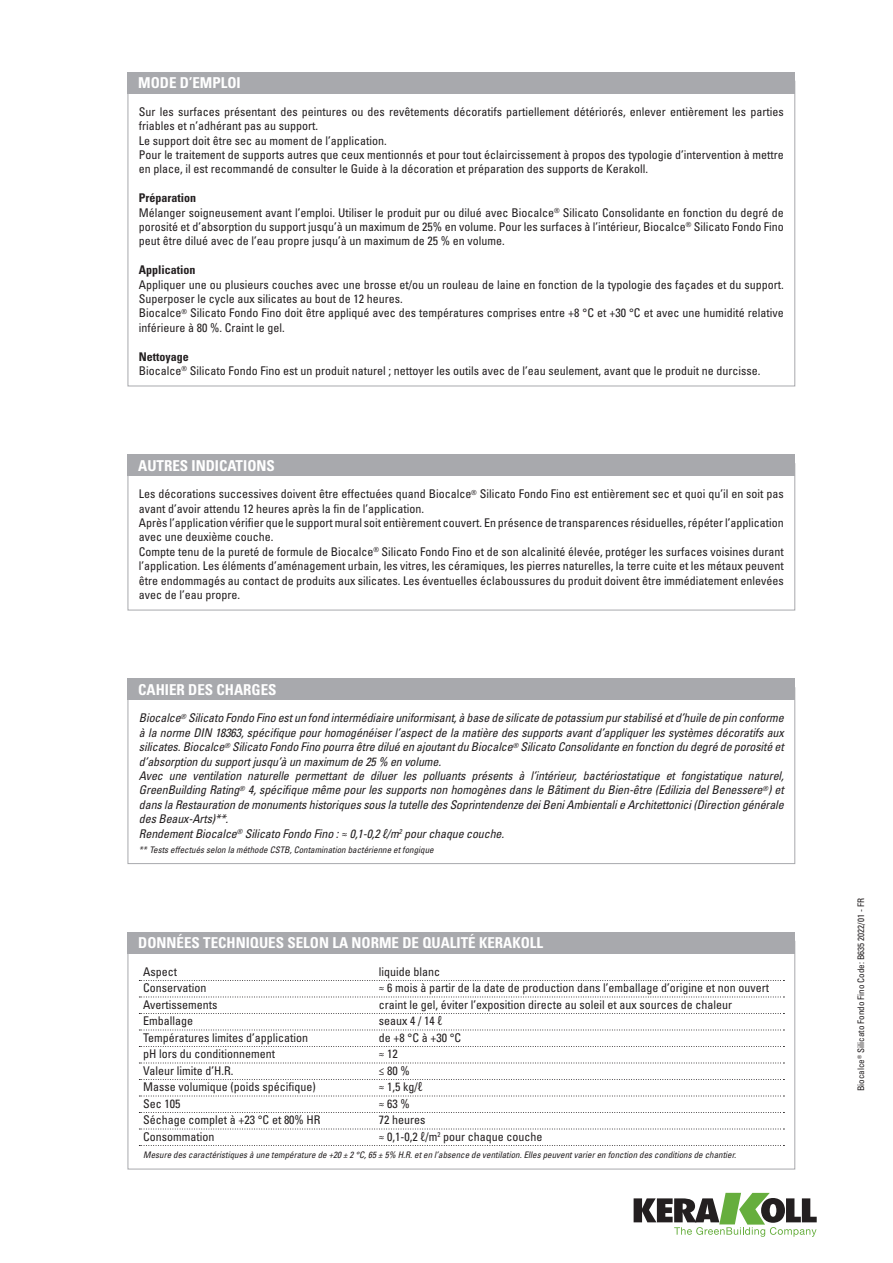
<style>
.page{position:relative;width:893px;height:1263px;background:#fff}
.page>*{position:absolute;margin:0;border:0;box-sizing:border-box;transform-origin:0 0}
.titolo_box{font:700 condensed 15px "Univers LT Std";color:#fff}
.eco_testo_box{font:condensed 12px/14.4px "Univers LT Std";color:#231f20}
.eco_capitolato{font:italic condensed 12px/14.4px "Univers LT Std";letter-spacing:-.01em;color:#231f20;text-align:justify}
.eco_tabella_prestazi{font:condensed 12px "Univers LT Std";color:#231f20}
.eco_bold_interno_box{font:700 condensed 12px "Univers LT Std";color:#231f20}
.eco_nota_dati{font:italic condensed 9px "Univers LT Std";color:#231f20}
.tabelle_-_note{font:italic condensed 9px "Univers LT Std";color:#231f20}
.notag_eco_codice_sc{font:condensed 9px "Univers LT Std";color:#231f20}
</style>
<div class="page">
<svg style="left:634px;top:1193px;width:183px;height:44px"></svg>
<div style="left:128px;top:72px;width:667px;height:22px;background:#a8a9ad"></div>
<div style="left:128px;top:679px;width:667px;height:21px;background:#a8a9ad"></div>
<svg style="left:139px;top:980px;width:645px;height:1px"></svg>
<svg style="left:139px;top:996px;width:645px;height:1px"></svg>
<svg style="left:139px;top:1013px;width:645px;height:1px"></svg>
<svg style="left:139px;top:1029px;width:645px;height:1px"></svg>
<svg style="left:139px;top:1046px;width:645px;height:1px"></svg>
<svg style="left:139px;top:1062px;width:645px;height:1px"></svg>
<svg style="left:139px;top:1079px;width:645px;height:1px"></svg>
<svg style="left:139px;top:1095px;width:645px;height:1px"></svg>
<svg style="left:139px;top:1112px;width:645px;height:1px"></svg>
<svg style="left:139px;top:1128px;width:645px;height:1px"></svg>
<svg style="left:139px;top:1145px;width:645px;height:1px"></svg>
<div style="left:128px;top:932px;width:667px;height:22px;background:#a8a9ad"></div>
<div style="left:128px;top:455px;width:667px;height:21px;background:#a8a9ad"></div>
<p class="titolo_box" style="left:138px;top:74px;width:104px">MODE D’EMPLOI</p>
<p class="eco_testo_box" style="left:139px;top:104px;width:646px">Sur les surfaces présentant des peintures ou des revêtements décoratifs partiellement détériorés, enlever entièrement les parties friables et n’adhérant pas au support.</p>
<p class="eco_testo_box" style="left:139px;top:133px;width:249px">Le support doit être sec au moment de l’application.</p>
<p class="eco_testo_box" style="left:139px;top:147px;width:646px">Pour le traitement de supports autres que ceux mentionnés et pour tout éclaircissement à propos des typologie d’intervention à mettre en place, il est recommandé de consulter le Guide à la décoration et préparation des supports de Kerakoll.</p>
<p class="eco_bold_interno_box" style="left:139px;top:191px;width:59px">Préparation</p>
<p class="eco_testo_box" style="left:139px;top:205px;width:646px;text-align:justify">Mélanger soigneusement avant l’emploi. Utiliser le produit pur ou dilué avec Biocalce<sup>®</sup> Silicato Consolidante en fonction du degré de porosité et d’absorption du support jusqu’à un maximum de 25% en volume. Pour les surfaces à l’intérieur, Biocalce<sup>®</sup> Silicato Fondo Fino peut être dilué avec de l’eau propre jusqu’à un maximum de 25 % en volume.</p>
<p class="eco_bold_interno_box" style="left:139px;top:263px;width:58px">Application</p>
<p class="eco_testo_box" style="left:139px;top:277px;width:646px">Appliquer une ou plusieurs couches avec une brosse et/ou un rouleau de laine en fonction de la typologie des façades et du support.<br>Superposer le cycle aux silicates au bout de 12 heures.</p>
<p class="eco_testo_box" style="left:139px;top:306px;width:646px">Biocalce<sup>®</sup> Silicato Fondo Fino doit être appliqué avec des températures comprises entre +8 °C et +30 °C et avec une humidité relative inférieure à 80 %. Craint le gel.</p>
<p class="eco_bold_interno_box" style="left:139px;top:349px;width:52px">Nettoyage</p>
<p class="eco_testo_box" style="left:139px;top:363px;width:623px">Biocalce<sup>®</sup> Silicato Fondo Fino est un produit naturel ; nettoyer les outils avec de l’eau seulement, avant que le produit ne durcisse.</p>
<p class="titolo_box" style="left:138px;top:456px;width:138px">AUTRES INDICATIONS</p>
<p class="eco_testo_box" style="left:139px;top:487px;width:646px">Les décorations successives doivent être effectuées quand Biocalce<sup>®</sup> Silicato Fondo Fino est entièrement sec et quoi qu’il en soit pas avant d’avoir attendu 12 heures après la fin de l’application.</p>
<p class="eco_testo_box" style="left:139px;top:515px;width:646px">Après l’application vérifier que le support mural soit entièrement couvert. En présence de transparences résiduelles, répéter l’application avec une deuxième couche.</p>
<p class="eco_testo_box" style="left:139px;top:544px;width:646px;text-align:justify">Compte tenu de la pureté de formule de Biocalce<sup>®</sup> Silicato Fondo Fino et de son alcalinité élevée, protéger les surfaces voisines durant l’application. Les éléments d’aménagement urbain, les vitres, les céramiques, les pierres naturelles, la terre cuite et les métaux peuvent être endommagés au contact de produits aux silicates. Les éventuelles éclaboussures du produit doivent être immédiatement enlevées avec de l’eau propre.</p>
<p class="titolo_box" style="left:138px;top:680px;width:140px">CAHIER DES CHARGES</p>
<p class="eco_capitolato" style="left:139px;top:711px;width:646px">Biocalce<sup>®</sup> Silicato Fondo Fino est un fond intermédiaire uniformisant, à base de silicate de potassium pur stabilisé et d’huile de pin conforme à la norme DIN 18363, spécifique pour homogénéiser l’aspect de la matière des supports avant d’appliquer les systèmes décoratifs aux silicates. Biocalce<sup>®</sup> Silicato Fondo Fino pourra être dilué en ajoutant du Biocalce<sup>®</sup> Silicato Consolidante en fonction du degré de porosité et d’absorption du support jusqu’à un maximum de 25 % en volume.</p>
<p class="eco_capitolato" style="left:139px;top:768px;width:646px">Avec une ventilation naturelle permettant de diluer les polluants présents à l’intérieur, bactériostatique et fongistatique naturel, GreenBuilding Rating<sup>®</sup> 4, spécifique même pour les supports non homogènes dans le Bâtiment du Bien-être (Edilizia del Benessere<sup>®</sup>) et dans la Restauration de monuments historiques sous la tutelle des Soprintendenze dei Beni Ambientali e Architettonici (Direction générale des Beaux-Arts)**.</p>
<p class="eco_capitolato" style="left:139px;top:826px;width:367px">Rendement Biocalce<sup>®</sup> Silicato Fondo Fino : ≈ 0,1-0,2 ℓ/m<sup>2</sup> pour chaque couche.</p>
<p class="tabelle_-_note" style="left:139px;top:844px;width:296px">** Tests effectués selon la méthode CSTB, Contamination bactérienne et fongique</p>
<p class="titolo_box" style="left:138px;top:934px;width:407px">DONNÉES TECHNIQUES SELON LA NORME DE QUALITÉ KERAKOLL</p>
<p class="eco_tabella_prestazi" style="left:143px;top:964px;width:35px">Aspect</p>
<p class="eco_tabella_prestazi" style="left:379px;top:964px;width:63px">liquide blanc</p>
<p class="eco_tabella_prestazi" style="left:143px;top:980px;width:65px">Conservation</p>
<p class="eco_tabella_prestazi" style="left:379px;top:980px;width:392px">≈ 6 mois à partir de la date de production dans l’emballage d’origine et non ouvert</p>
<p class="eco_tabella_prestazi" style="left:143px;top:997px;width:76px">Avertissements</p>
<p class="eco_tabella_prestazi" style="left:379px;top:997px;width:355px">craint le gel, éviter l’exposition directe au soleil et aux sources de chaleur</p>
<p class="eco_tabella_prestazi" style="left:143px;top:1013px;width:51px">Emballage</p>
<p class="eco_tabella_prestazi" style="left:379px;top:1013px;width:65px">seaux 4 / 14 ℓ</p>
<p class="eco_tabella_prestazi" style="left:143px;top:1030px;width:166px">Températures limites d’application</p>
<p class="eco_tabella_prestazi" style="left:379px;top:1030px;width:84px">de +8 °C à +30 °C</p>
<p class="eco_tabella_prestazi" style="left:143px;top:1046px;width:133px">pH lors du conditionnement</p>
<p class="eco_tabella_prestazi" style="left:379px;top:1046px;width:20px">≈ 12</p>
<p class="eco_tabella_prestazi" style="left:143px;top:1063px;width:92px">Valeur limite d’H.R.</p>
<p class="eco_tabella_prestazi" style="left:379px;top:1063px;width:32px">≤ 80 %</p>
<p class="eco_tabella_prestazi" style="left:143px;top:1079px;width:174px">Masse volumique (poids spécifique)</p>
<p class="eco_tabella_prestazi" style="left:379px;top:1079px;width:45px">≈ 1,5 kg/ℓ</p>
<p class="eco_tabella_prestazi" style="left:143px;top:1096px;width:39px">Sec 105</p>
<p class="eco_tabella_prestazi" style="left:379px;top:1096px;width:32px">≈ 63 %</p>
<p class="eco_tabella_prestazi" style="left:143px;top:1112px;width:179px">Séchage complet à +23 °C et 80% HR</p>
<p class="eco_tabella_prestazi" style="left:379px;top:1112px;width:48px">72 heures</p>
<p class="eco_tabella_prestazi" style="left:143px;top:1129px;width:73px">Consommation</p>
<p class="eco_tabella_prestazi" style="left:379px;top:1129px;width:165px">≈ 0,1-0,2 ℓ/m<sup>2</sup> pour chaque couche</p>
<p class="eco_nota_dati" style="left:143px;top:1149px;width:594px">Mesure des caractéristiques à une température de +20 ± 2 °C, 65 ± 5% H.R. et en l’absence de ventilation. Elles peuvent varier en fonction des conditions de chantier.</p>
<p class="notag_eco_codice_sc" style="left:855px;top:1091px;width:194px;rotate:-90deg">Biocalce<sup>®</sup> Silicato Fondo Fino Code: B635 2022/01 - FR</p>
</div>
